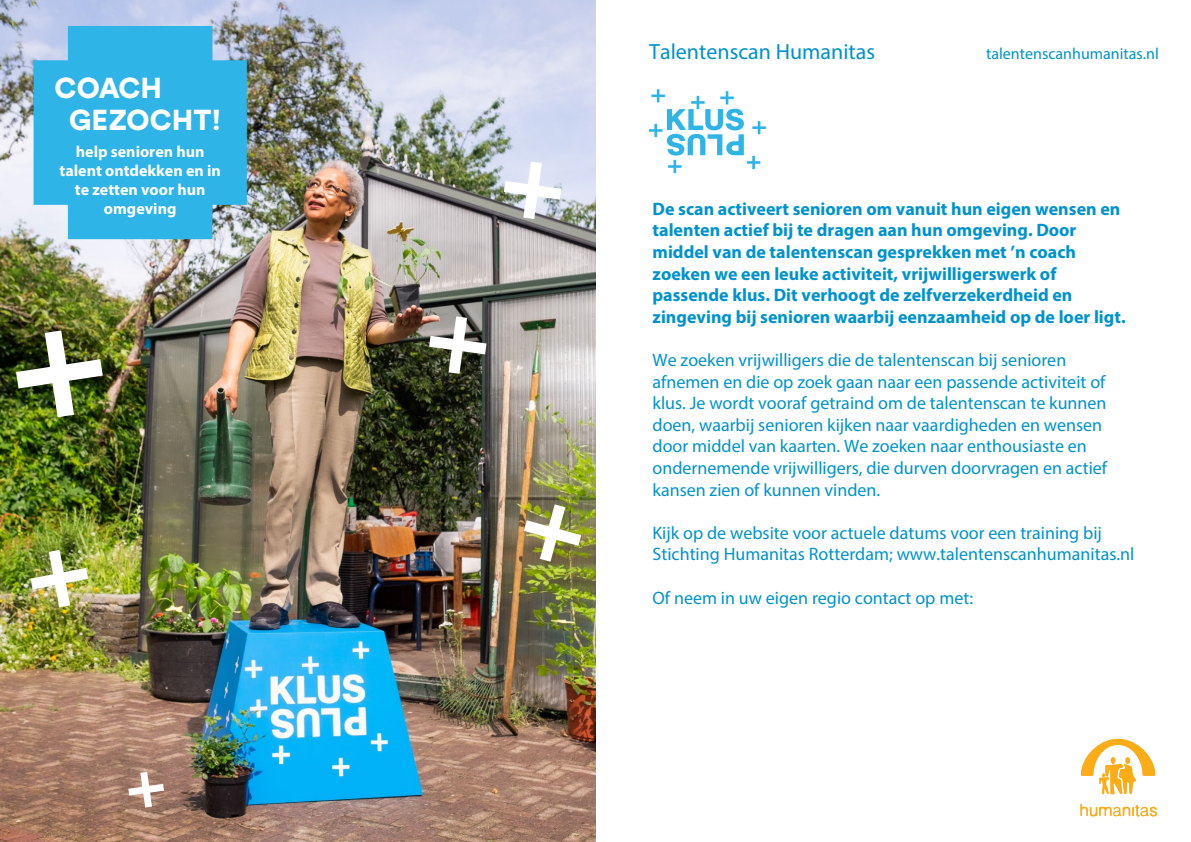
<style>
.page{position:relative;width:1191px;height:842px;background:#fff}
.page>*{position:absolute;margin:0;border:0;box-sizing:border-box;transform-origin:0 0}
.t1{font:900 28.6px/32px "Circular Air Pro";color:#fff}
.t2{font:22px "Myriad Pro";color:#0092cc}
.t3{font:18px/21.6px "Myriad Pro";color:#0092cc}
.t4{font:700 18px/21.6px "Myriad Pro";color:#0092cc}
.t5{font:700 16px/19px "Myriad Pro";color:#fff;text-align:center}
.t6{font:16px "Myriad Pro";color:#0092cc}
</style>
<div class="page">
<img style="left:0;top:0;width:595px;height:842px">
<svg style="left:34px;top:26px;width:213px;height:213px;background:#3eb5e4"></svg>
<svg style="left:649px;top:89px;width:117px;height:84px"></svg>
<svg style="left:429px;top:316px;width:57px;height:58px"></svg>
<svg style="left:504px;top:162px;width:57px;height:57px"></svg>
<img style="left:31px;top:550px;width:57px;height:57px">
<svg style="left:128px;top:772px;width:36px;height:35px"></svg>
<img style="left:16px;top:330px;width:87px;height:87px">
<img style="left:524px;top:504px;width:57px;height:58px">
<svg style="left:1080px;top:804px;width:77px;height:13px"></svg>
<svg style="left:1080px;top:738px;width:75px;height:56px"></svg>
<h1 class="t1" style="left:69px;top:71px;width:154px;text-indent:-14px">COACH<br>GEZOCHT!</h1>
<p class="t5" style="left:59px;top:141px;width:163px">help senioren hun talent ontdekken en in te zetten voor hun omgeving</p>
<p class="t2" style="left:649px;top:38px;width:227px">Talentenscan Humanitas</p>
<p class="t6" style="left:986px;top:44px;width:174px">talentenscanhumanitas.nl</p>
<p class="t4" style="left:652px;top:197px;width:475px">De scan activeert senioren om vanuit hun eigen wensen en talenten actief bij te dragen aan hun omgeving. Door middel van de talentenscan gesprekken met ’n coach zoeken we een leuke activiteit, vrijwilligerswerk of passende klus. Dit verhoogt de zelfverzekerdheid en zingeving bij senioren waarbij eenzaamheid op de loer ligt.</p>
<p class="t3" style="left:652px;top:349px;width:456px">We zoeken vrijwilligers die de talentenscan bij senioren afnemen en die op zoek gaan naar een passende activiteit of klus. Je wordt vooraf getraind om de talentenscan te kunnen doen, waarbij senioren kijken naar vaardigheden en wensen door middel van kaarten. We zoeken naar enthousiaste en ondernemende vrijwilligers, die durven doorvragen en actief kansen zien of kunnen vinden.</p>
<p class="t3" style="left:652px;top:522px;width:483px">Kijk op de website voor actuele datums voor een training bij<br>Stichting Humanitas Rotterdam; www.talentenscanhumanitas.nl</p>
<p class="t3" style="left:652px;top:586px;width:322px">Of neem in uw eigen regio contact op met:</p>
</div>
